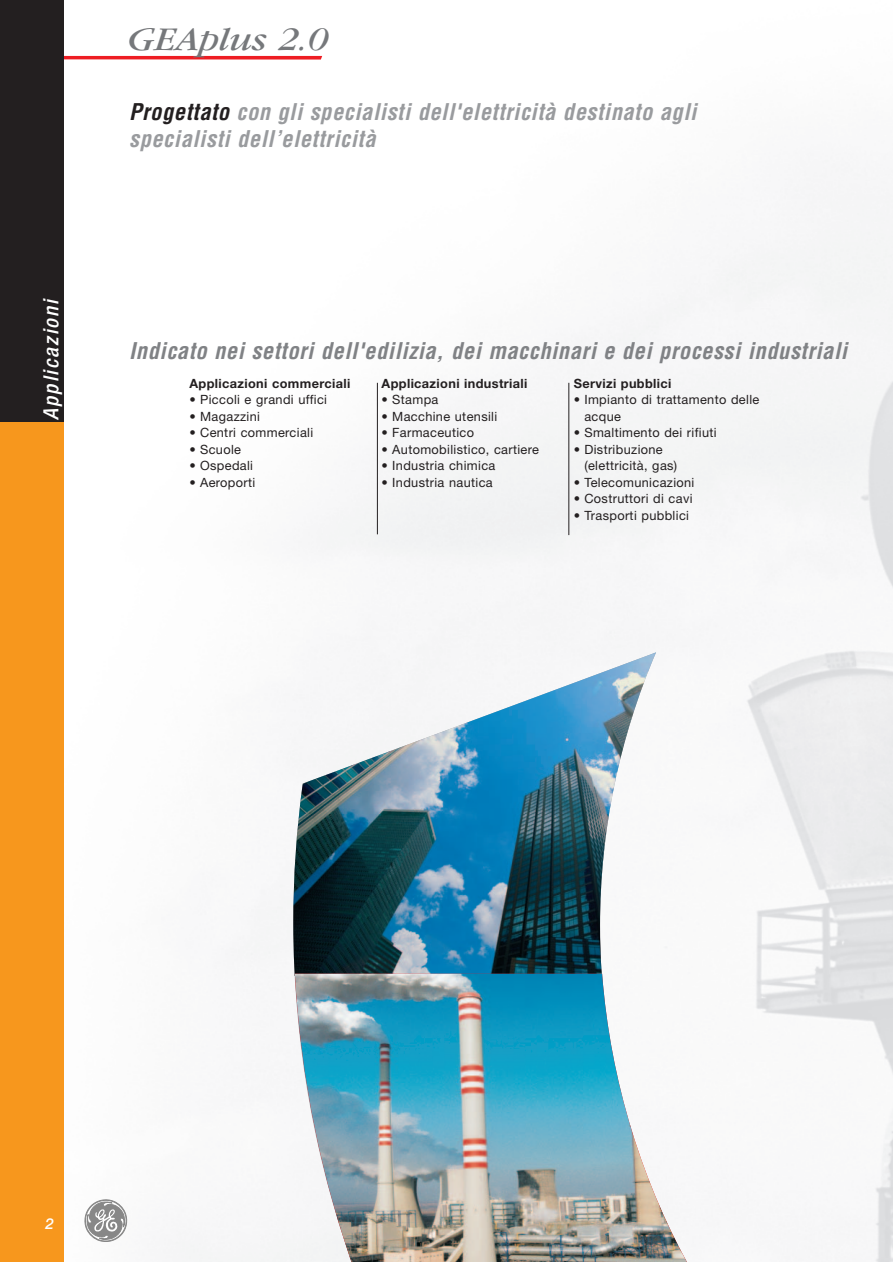
<style>
.page{position:relative;width:893px;height:1262px;background:#fff}
.page>*{position:absolute;margin:0;border:0;box-sizing:border-box;transform-origin:0 0}
.t1{font:italic 34.5px "Garamond";letter-spacing:-.005em;color:#76787b;scale:1.1 1}
.t2{font:italic 700 condensed 22.5px/27px "Helvetica";letter-spacing:.025em;color:#999b9e}
.t3{font:italic 700 condensed 22.5px "Helvetica";letter-spacing:.025em;color:#808285}
.t4{font:italic 500 condensed 21px "Helvetica Neue";letter-spacing:.095em;color:#fff}
.t5{font:italic 500 15px "Helvetica Neue";color:#fff}
.t6{font:12.75px/16.5px "Helvetica Neue";letter-spacing:.03em;color:#231f20}
.t7{font:700 12.75px "Helvetica Neue";letter-spacing:.03em;color:#231f20}
.s1{color:#231f20}
</style>
<div class="page">
<img style="left:64px;top:55px;width:828px;height:1207px">
<svg style="left:64px;top:56px;width:258px;height:4px"></svg>
<div style="left:0;top:421px;width:64px;height:841px;background:#f7971d"></div>
<img style="left:293px;top:652px;width:401px;height:323px">
<img style="left:295px;top:973px;width:399px;height:289px">
<hr style="left:377px;top:383px;width:1px;height:151px;background:#231f20">
<hr style="left:568px;top:383px;width:1px;height:152px;background:#231f20">
<div style="left:0;top:0;width:64px;height:421px;background:#231f20"></div>
<svg style="left:83px;top:1198px;width:45px;height:44px"></svg>
<h3 class="t4" style="left:44px;top:419px;width:121px;rotate:-90deg">Applicazioni</h3>
<h1 class="t1" style="left:128px;top:28px;width:184px">GEAplus 2.0</h1>
<h2 class="t2" style="left:129px;top:101px;width:568px"><span class="s1">Progettato</span> con gli specialisti dell'elettricità destinato agli specialisti dell’elettricità</h2>
<h2 class="t3" style="left:129px;top:342px;width:719px">Indicato nei settori dell'edilizia, dei macchinari e dei processi industriali</h2>
<p class="t7" style="left:189px;top:378px;width:162px">Applicazioni commerciali</p>
<p class="t6" style="left:189px;top:392px;width:139px">• Piccoli e grandi uffici</p>
<p class="t6" style="left:189px;top:409px;width:72px">• Magazzini</p>
<p class="t6" style="left:189px;top:425px;width:125px">• Centri commerciali</p>
<p class="t6" style="left:189px;top:442px;width:53px">• Scuole</p>
<p class="t6" style="left:189px;top:458px;width:65px">• Ospedali</p>
<p class="t6" style="left:189px;top:475px;width:67px">• Aeroporti</p>
<p class="t7" style="left:381px;top:378px;width:147px">Applicazioni industriali</p>
<p class="t6" style="left:381px;top:392px;width:58px">• Stampa</p>
<p class="t6" style="left:381px;top:409px;width:117px">• Macchine utensili</p>
<p class="t6" style="left:381px;top:425px;width:94px">• Farmaceutico</p>
<p class="t6" style="left:381px;top:442px;width:159px">• Automobilistico, cartiere</p>
<p class="t6" style="left:381px;top:458px;width:115px">• Industria chimica</p>
<p class="t6" style="left:381px;top:475px;width:113px">• Industria nautica</p>
<p class="t7" style="left:573px;top:378px;width:99px">Servizi pubblici</p>
<p class="t6" style="left:584px;top:392px;width:176px;text-indent:-11px">• Impianto di trattamento delle acque</p>
<p class="t6" style="left:573px;top:425px;width:144px">• Smaltimento dei rifiuti</p>
<p class="t6" style="left:584px;top:442px;width:94px;text-indent:-11px">• Distribuzione (elettricità, gas)</p>
<p class="t6" style="left:573px;top:475px;width:122px">• Telecomunicazioni</p>
<p class="t6" style="left:573px;top:491px;width:120px">• Costruttori di cavi</p>
<p class="t6" style="left:573px;top:508px;width:117px">• Trasporti pubblici</p>
<p class="t5" style="left:45px;top:1218px;width:10px">2</p>
</div>
